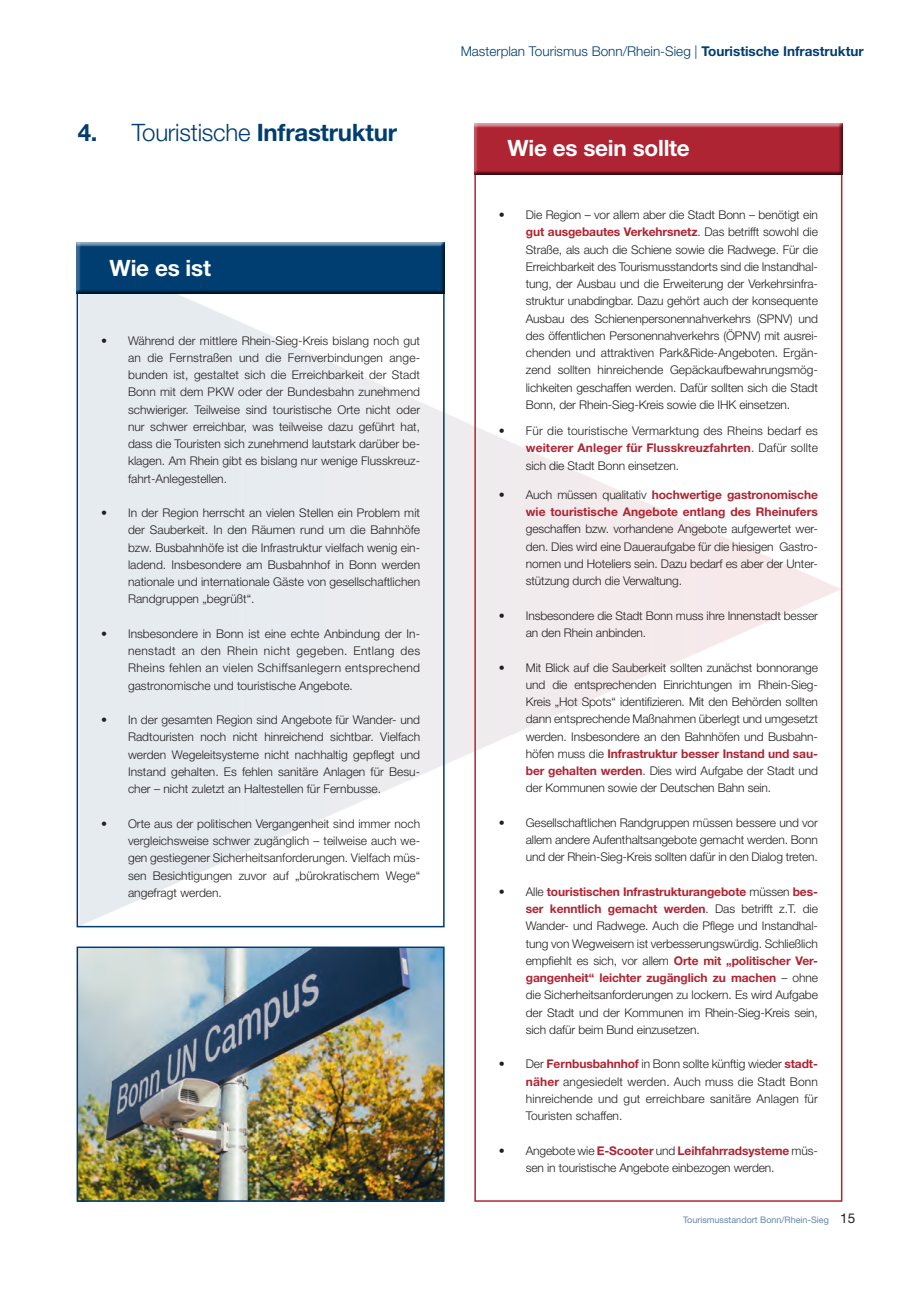
<style>
.page{position:relative;width:919px;height:1289px;background:#fff}
.page>*{position:absolute;margin:0;border:0;box-sizing:border-box;transform-origin:0 0}
.t1{font:700 24px "Helvetica Neue LT Pro";letter-spacing:-.01em;color:#003d70}
.t2{font:700 22.5px "Helvetica Neue LT Pro";letter-spacing:-.01em;color:#fff}
.t3{font:300 13.5px "Helvetica Neue LT Pro";color:#003d70}
.t4{font:300 12px/17.2px "Helvetica Neue LT Pro";letter-spacing:-.01em;color:#231f20;text-align:justify}
.t5{font:700 12px/17.2px "Helvetica Neue LT Pro";color:#af2432;text-align:right}
.t6{font:9px "Helvetica Neue";color:#6484ad}
.s1{font-weight:300}
.s2{font-weight:700}
.s3{font-weight:700;color:#af2432}
.s4{font-weight:300;color:#231f20}
.s5{font-size:13.5px;color:#231f20}
</style>
<div class="page">
<svg style="left:80px;top:249px;width:763px;height:678px"></svg>
<div style="left:76px;top:242px;width:371px;height:52px;background:#231f20;opacity:.75"></div>
<div style="left:474px;top:122px;width:370px;height:53px;background:#231f20;opacity:.75"></div>
<img style="left:80px;top:949px;width:361px;height:249px">
<div style="left:77px;top:946px;width:367px;height:255px;border:2px solid #003d70"></div>
<h1 class="t1" style="left:78px;top:117px;width:321px">4. <span class="s1">Touristische</span> Infrastruktur</h1>
<h2 class="t2" style="left:110px;top:253px;width:103px">Wie es ist</h2>
<p class="t4" style="left:128px;top:331px;width:293px;text-indent:-27px">• Während der mittlere Rhein-Sieg-Kreis bislang noch gut an die Fernstraßen und die Fernverbindungen ange&shy;bunden ist, gestaltet sich die Erreichbarkeit der Stadt Bonn mit dem PKW oder der Bundesbahn zunehmend schwieriger. Teilweise sind touristische Orte nicht oder nur schwer erreichbar, was teilweise dazu geführt hat, dass die Touristen sich zunehmend lautstark darüber be&shy;klagen. Am Rhein gibt es bislang nur wenige Flusskreuz&shy;fahrt-Anlegestellen.</p>
<p class="t4" style="left:128px;top:504px;width:293px;text-indent:-27px">• In der Region herrscht an vielen Stellen ein Problem mit der Sauberkeit. In den Räumen rund um die Bahnhöfe bzw. Busbahnhöfe ist die Infrastruktur vielfach wenig ein&shy;ladend. Insbesondere am Busbahnhof in Bonn werden nationale und internationale Gäste von gesellschaftlichen Randgruppen „begrüßt“.</p>
<p class="t4" style="left:128px;top:625px;width:293px;text-indent:-27px">• Insbesondere in Bonn ist eine echte Anbindung der In&shy;nenstadt an den Rhein nicht gegeben. Entlang des Rheins fehlen an vielen Schiffsanlegern entsprechend gastronomische und touristische Angebote.</p>
<p class="t4" style="left:128px;top:711px;width:293px;text-indent:-27px">• In der gesamten Region sind Angebote für Wander- und Radtouristen noch nicht hinreichend sichtbar. Vielfach werden Wegeleitsysteme nicht nachhaltig gepflegt und Instand gehalten. Es fehlen sanitäre Anlagen für Besu&shy;cher – nicht zuletzt an Haltestellen für Fernbusse.</p>
<p class="t4" style="left:128px;top:814px;width:293px;text-indent:-27px">• Orte aus der politischen Vergangenheit sind immer noch vergleichsweise schwer zugänglich – teilweise auch we&shy;gen gestiegener Sicherheitsanforderungen. Vielfach müs&shy;sen Besichtigungen zuvor auf „bürokratischem Wege“ angefragt werden.</p>
<p class="t3" style="left:460px;top:43px;width:404px">Masterplan Tourismus Bonn/Rhein-Sieg | <span class="s2">Touristische Infrastruktur</span></p>
<h2 class="t2" style="left:507px;top:134px;width:184px">Wie es sein sollte</h2>
<p class="t4" style="left:526px;top:206px;width:293px;text-indent:-27px">• Die Region – vor allem aber die Stadt Bonn – benötigt ein <span class="s3">gut ausgebautes Verkehrsnetz</span>. Das betrifft sowohl die Straße, als auch die Schiene sowie die Radwege. Für die Erreichbarkeit des Tourismusstandorts sind die Instandhal&shy;tung, der Ausbau und die Erweiterung der Verkehrsinfra&shy;struktur unabdingbar. Dazu gehört auch der konsequente Ausbau des Schienenpersonennahverkehrs (SPNV) und des öffentlichen Personennahverkehrs (ÖPNV) mit ausrei&shy;chenden und attraktiven Park&amp;Ride-Angeboten. Ergän&shy;zend sollten hinreichende Gepäckaufbewahrungsmög&shy;lichkeiten geschaffen werden. Dafür sollten sich die Stadt Bonn, der Rhein-Sieg-Kreis sowie die IHK einsetzen.</p>
<p class="t4" style="left:526px;top:422px;width:293px;text-indent:-27px">• Für die touristische Vermarktung des Rheins bedarf es <span class="s3">weiterer Anleger für Flusskreuzfahrten</span>. Dafür sollte sich die Stadt Bonn einsetzen.</p>
<p class="t5" style="left:499px;top:485px;width:320px"><span class="s4">• Auch müssen qualitativ</span> hochwertige gastronomische wie touristische Angebote entlang des Rheinufers</p>
<p class="t4" style="left:526px;top:520px;width:293px">geschaffen bzw. vorhandene Angebote aufgewertet wer&shy;den. Dies wird eine Daueraufgabe für die hiesigen Gastro&shy;nomen und Hoteliers sein. Dazu bedarf es aber der Unter&shy;stützung durch die Verwaltung.</p>
<p class="t4" style="left:526px;top:606px;width:293px;text-indent:-27px">• Insbesondere die Stadt Bonn muss ihre Innenstadt besser an den Rhein anbinden.</p>
<p class="t4" style="left:526px;top:658px;width:293px;text-indent:-27px">• Mit Blick auf die Sauberkeit sollten zunächst bonnorange und die entsprechenden Einrichtungen im Rhein-Sieg-Kreis „Hot Spots“ identifizieren. Mit den Behörden sollten dann entsprechende Maßnahmen überlegt und umgesetzt werden. Insbesondere an den Bahnhöfen und Busbahn&shy;höfen muss die <span class="s3">Infrastruktur besser Instand und sau&shy;ber gehalten werden</span>. Dies wird Aufgabe der Stadt und der Kommunen sowie der Deutschen Bahn sein.</p>
<p class="t4" style="left:526px;top:813px;width:293px;text-indent:-27px">• Gesellschaftlichen Randgruppen müssen bessere und vor allem andere Aufenthaltsangebote gemacht werden. Bonn und der Rhein-Sieg-Kreis sollten dafür in den Dialog treten.</p>
<p class="t4" style="left:526px;top:882px;width:293px;text-indent:-27px">• Alle <span class="s3">touristischen Infrastrukturangebote</span> müssen <span class="s3">bes&shy;ser kenntlich gemacht werden</span>. Das betrifft z.T. die Wander- und Radwege. Auch die Pflege und Instandhal&shy;tung von Wegweisern ist verbesserungswürdig. Schließlich empfiehlt es sich, vor allem <span class="s3">Orte mit „politischer Ver&shy;gangenheit“ leichter zugänglich zu machen</span> – ohne die Sicherheitsanforderungen zu lockern. Es wird Aufgabe der Stadt und der Kommunen im Rhein-Sieg-Kreis sein, sich dafür beim Bund einzusetzen.</p>
<p class="t4" style="left:526px;top:1055px;width:293px;text-indent:-27px">• Der <span class="s3">Fernbusbahnhof</span> in Bonn sollte künftig wieder <span class="s3">stadt&shy;näher</span> angesiedelt werden. Auch muss die Stadt Bonn hinreichende und gut erreichbare sanitäre Anlagen für Touristen schaffen.</p>
<p class="t4" style="left:526px;top:1141px;width:293px;text-indent:-27px">• Angebote wie <span class="s3">E-Scooter</span> und <span class="s3">Leihfahrradsysteme</span> müs&shy;sen in touristische Angebote einbezogen werden.</p>
<p class="t6" style="left:683px;top:1214px;width:173px">Tourismusstandort Bonn/Rhein-Sieg <span class="s5">15</span></p>
</div>
